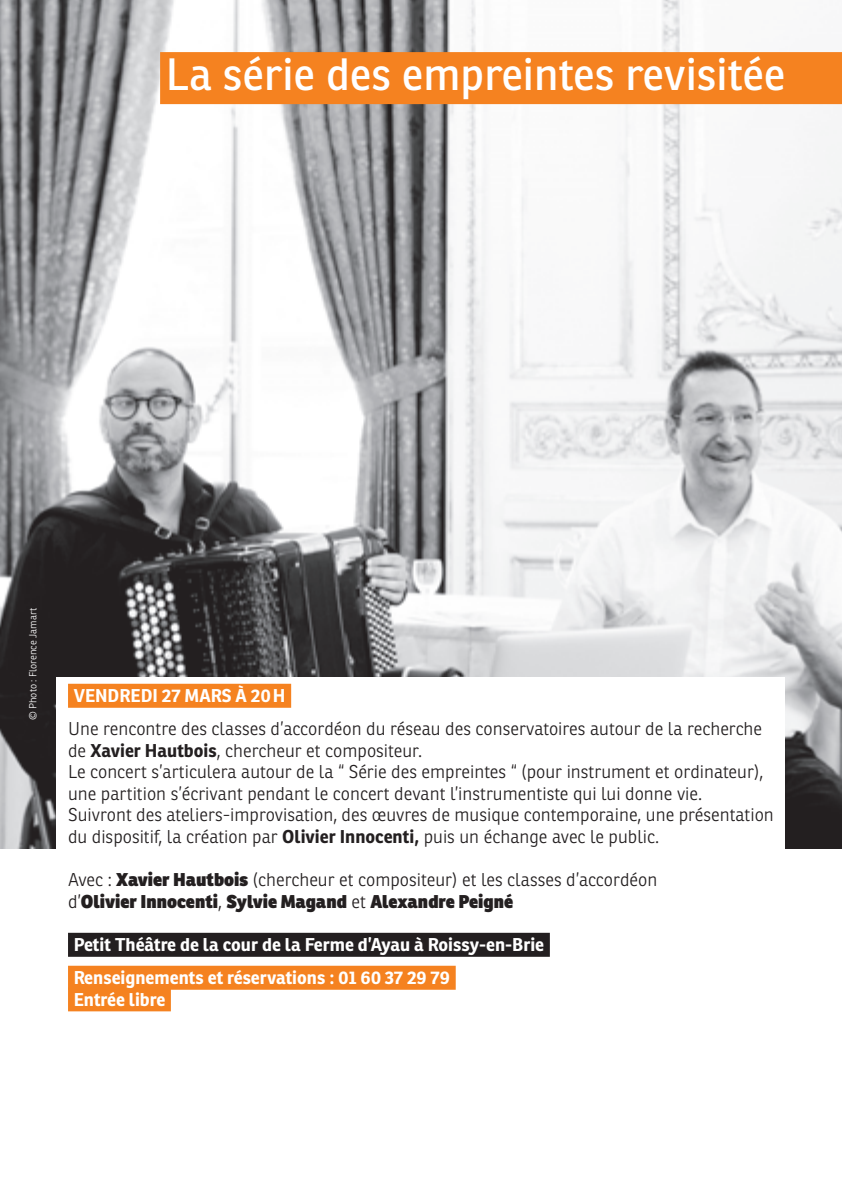
<style>
.page{position:relative;width:842px;height:1191px;background:#fff}
.page>*{position:absolute;margin:0;border:0;box-sizing:border-box;transform-origin:0 0}
.t1{font:44px "Ronnia";color:#fff}
.t2{font:300 18px/21.6px "Ronnia";color:#231f20}
.t3{font:700 18px/33px "Ronnia";color:#fff}
.t4{font:300 10px "Ronnia";color:#fff}
.s1{font-weight:700}
.s2{font-weight:800}
</style>
<div class="page">
<img style="left:0;top:0;width:842px;height:848px">
<div style="left:160px;top:52px;width:682px;height:52px;background:#f58220"></div>
<div style="left:57px;top:677px;width:728px;height:457px;background:#fff"></div>
<div style="left:68px;top:684px;width:223px;height:24px;background:#f58220"></div>
<div style="left:68px;top:932px;width:482px;height:24px;background:#231f20"></div>
<div style="left:68px;top:965px;width:388px;height:24px;background:#f58220"></div>
<div style="left:68px;top:987px;width:103px;height:24px;background:#f58220"></div>
<h1 class="t1" style="left:166px;top:47px;width:621px">La série des empreintes revisitée</h1>
<p class="t4" style="left:27px;top:720px;width:114px;rotate:-90deg">© Photo : Florence Jamart</p>
<p class="t3" style="left:74px;top:679px;width:213px">VENDREDI 27 MARS À 20H</p>
<p class="t2" style="left:68px;top:718px;width:707px">Une rencontre des classes d’accordéon du réseau des conservatoires autour de la recherche de <span class="s1">Xavier Hautbois</span>, chercheur et compositeur.<br>Le concert s’articulera autour de la “ Série des empreintes “ (pour instrument et ordinateur), une partition s’écrivant pendant le concert devant l’instrumentiste qui lui donne vie.<br>Suivront des ateliers-improvisation, des œuvres de musique contemporaine, une présentation du dispositif, la création par <span class="s1">Olivier Innocenti,</span> puis un échange avec le public.</p>
<p class="t2" style="left:68px;top:869px;width:591px">Avec : <span class="s2">Xavier Hautbois</span> (chercheur et compositeur) et les classes d’accordéon d’<span class="s2">Olivier Innocenti</span>, <span class="s2">Sylvie Magand</span> et <span class="s2">Alexandre Peigné</span></p>
<p class="t3" style="left:74px;top:928px;width:472px">Petit Théâtre de la cour de la Ferme d’Ayau à Roissy-en-Brie<br>Renseignements et réservations : 01 60 37 29 79</p>
<p class="t3" style="left:74px;top:982px;width:93px">Entrée libre</p>
</div>
